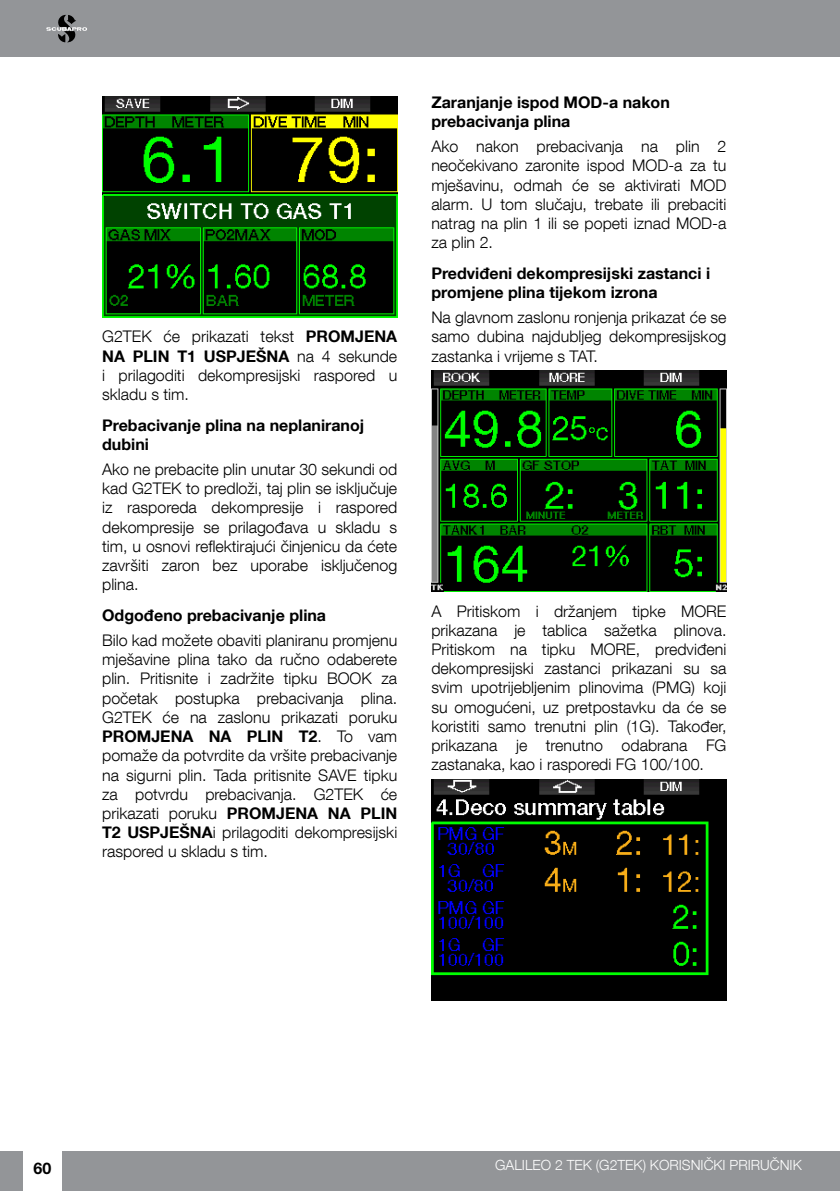
<style>
.page{position:relative;width:840px;height:1191px;background:#fff}
.page>*{position:absolute;margin:0;border:0;box-sizing:border-box;transform-origin:0 0}
.t1{font:300 16px/19.2px "Helvetica Neue LT Com";color:#000;text-align:justify}
.t2{font:700 16px/19.2px "Helvetica Neue LT Com";color:#000}
.t3{font:700 16px "Helvetica Neue LT Std";color:#000}
.t4{font:300 14px "Helvetica Neue LT Com";color:#fff}
.s1{font-weight:700}
</style>
<div class="page">
<hr style="left:839px;top:0;width:1px;height:57px;background:#939598">
<div style="left:62px;top:1151px;width:777px;height:40px;background:#939598"></div>
<hr style="left:839px;top:1151px;width:1px;height:40px;background:#939598">
<div style="left:0;top:1151px;width:23px;height:40px;background:#939598"></div>
<div style="left:0;top:0;width:839px;height:57px;background:#939598"></div>
<svg style="left:46px;top:15px;width:41px;height:27px"></svg>
<img style="left:102px;top:96px;width:295px;height:221px">
<img style="left:431px;top:370px;width:295px;height:222px">
<img style="left:431px;top:779px;width:295px;height:221px">
<p class="t1" style="left:102px;top:327px;width:296px">G2TEK će prikazati tekst <span class="s1">PROMJENA NA PLIN T1 USPJEŠNA</span> na 4 sekunde i prilagoditi dekompresijski raspored u skladu s tim.</p>
<p class="t2" style="left:102px;top:415px;width:263px">Prebacivanje plina na neplaniranoj dubini</p>
<p class="t1" style="left:102px;top:459px;width:296px">Ako ne prebacite plin unutar 30 sekundi od kad G2TEK to predloži, taj plin se isključuje iz rasporeda dekompresije i raspored dekompresije se prilagođava u skladu s tim, u osnovi reflektirajući činjenicu da ćete završiti zaron bez uporabe isključenog plina.</p>
<p class="t2" style="left:102px;top:605px;width:225px">Odgođeno prebacivanje plina</p>
<p class="t1" style="left:102px;top:630px;width:296px">Bilo kad možete obaviti planiranu promjenu mješavine plina tako da ručno odaberete plin. Pritisnite i zadržite tipku BOOK za početak postupka prebacivanja plina.<br>G2TEK će na zaslonu prikazati poruku <span class="s1">PROMJENA NA PLIN T2</span>. To vam pomaže da potvrdite da vršite prebacivanje na sigurni plin. Tada pritisnite SAVE tipku za potvrdu prebacivanja. G2TEK će prikazati poruku <span class="s1">PROMJENA NA PLIN T2 USPJEŠNA</span>i prilagoditi dekompresijski raspored u skladu s tim.</p>
<p class="t2" style="left:431px;top:92px;width:240px">Zaranjanje ispod MOD-a nakon prebacivanja plina</p>
<p class="t1" style="left:431px;top:137px;width:296px">Ako nakon prebacivanja na plin 2 neočekivano zaronite ispod MOD-a za tu mješavinu, odmah će se aktivirati MOD alarm. U tom slučaju, trebate ili prebaciti natrag na plin 1 ili se popeti iznad MOD-a za plin 2.</p>
<p class="t2" style="left:431px;top:263px;width:280px">Predviđeni dekompresijski zastanci i promjene plina tijekom izrona</p>
<p class="t1" style="left:431px;top:308px;width:296px">Na glavnom zaslonu ronjenja prikazat će se samo dubina najdubljeg dekompresijskog zastanka i vrijeme s TAT.</p>
<p class="t1" style="left:431px;top:601px;width:296px">A Pritiskom i držanjem tipke MORE prikazana je tablica sažetka plinova.<br>Pritiskom na tipku MORE, predviđeni dekompresijski zastanci prikazani su sa svim upotrijebljenim plinovima (PMG) koji su omogućeni, uz pretpostavku da će se koristiti samo trenutni plin (1G). Također, prikazana je trenutno odabrana FG zastanaka, kao i rasporedi FG 100/100.</p>
<p class="t3" style="left:34px;top:1158px;width:19px">60</p>
<p class="t4" style="left:495px;top:1156px;width:308px">GALILEO 2 TEK (G2TEK) KORISNIČKI PRIRUČNIK</p>
</div>
